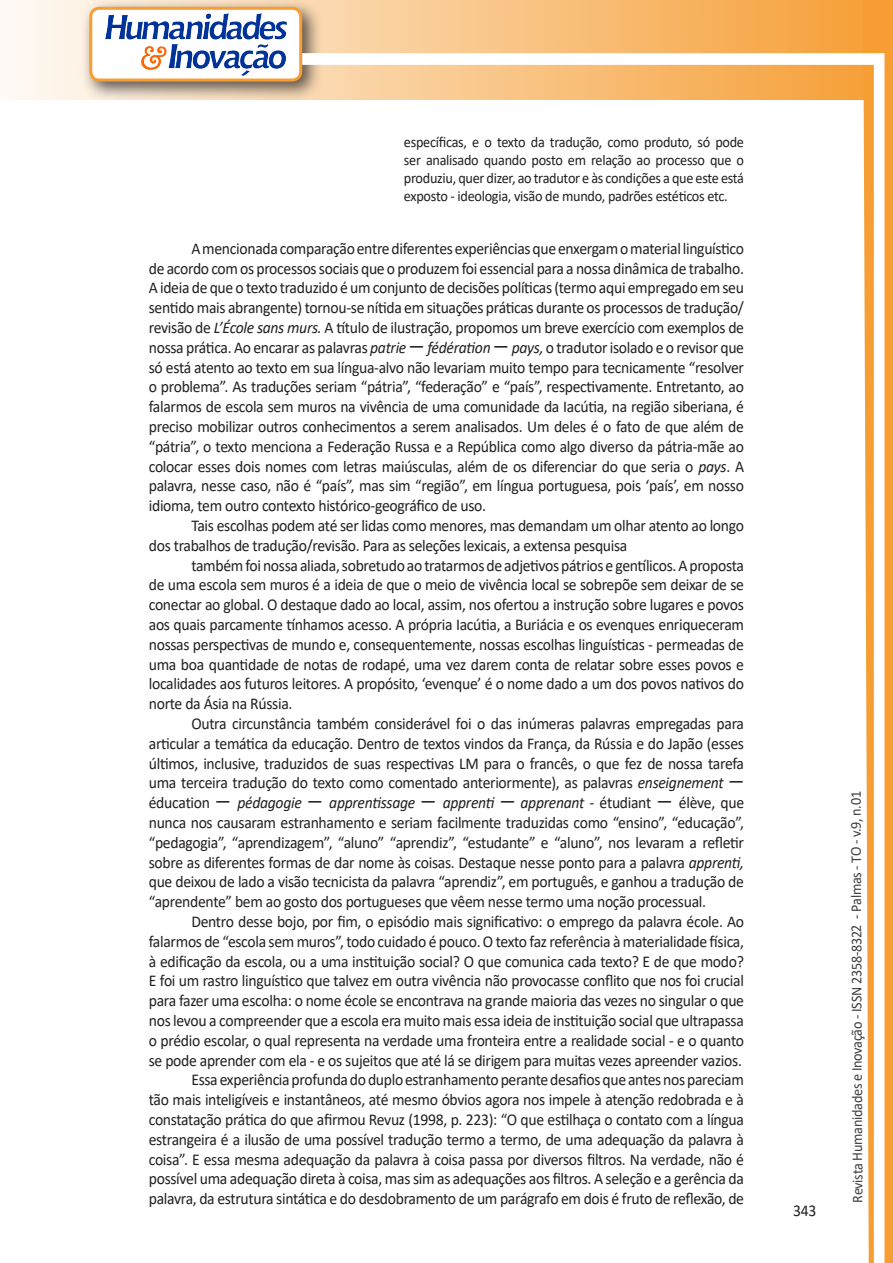
<style>
.page{position:relative;width:893px;height:1263px;background:#fff}
.page>*{position:absolute;margin:0;border:0;box-sizing:border-box;transform-origin:0 0}
.texto{font:16.5px/19.8px "Calibri";letter-spacing:-.02em;color:#231f20;text-align:justify;scale:.95 1}
.citacao{font:15px/18px "Calibri";letter-spacing:-.02em;color:#231f20;text-align:justify;scale:.95 1}
.t1{font:15px "Calibri";letter-spacing:-.025em;color:#3e3e3f;scale:.95 1}
.s1{font-style:italic}
.s2{font-family:"Arial Unicode MS"}
</style>
<div class="page">
<svg style="left:5px;top:0;width:858px;height:100px;background:#f9c484"></svg>
<div style="left:81px;top:0;width:241px;height:102px;background:#231f20;opacity:.75"></div>
<div style="left:91px;top:8px;width:210px;height:72px;background:#fff;border-radius:9px"></div>
<div style="left:89px;top:7px;width:213px;height:75px;border:3px solid #f69e34;border-radius:9px"></div>
<div style="left:302px;top:53px;width:582px;height:12px;background:#fff;border:2px solid #fff"></div>
<svg style="left:863px;top:0;width:30px;height:1263px"></svg>
<img style="left:105px;top:13px;width:181px;height:62px">
<p class="citacao" style="left:404px;top:133px;width:359px">específicas, e o texto da tradução, como produto, só pode ser analisado quando posto em relação ao processo que o produziu, quer dizer, ao tradutor e às condições a que este está exposto - ideologia, visão de mundo, padrões estéticos etc.</p>
<p class="texto" style="left:149px;top:238px;width:628px;text-indent:43px">A mencionada comparação entre diferentes experiências que enxergam o material linguístico de acordo com os processos sociais que o produzem foi essencial para a nossa dinâmica de trabalho.<br>A ideia de que o texto traduzido é um conjunto de decisões políticas (termo aqui empregado em seu sentido mais abrangente) tornou-se nítida em situações práticas durante os processos de tradução/ revisão de <span class="s1">L’École sans murs.</span> A título de ilustração, propomos um breve exercício com exemplos de nossa prática. Ao encarar as palavras <span class="s1">patrie</span> <span class="s2">ー</span> <span class="s1">fédération</span> <span class="s2">ー</span> <span class="s1">pays,</span> o tradutor isolado e o revisor que só está atento ao texto em sua língua-alvo não levariam muito tempo para tecnicamente “resolver o problema”. As traduções seriam “pátria”, “federação” e “país”, respectivamente. Entretanto, ao falarmos de escola sem muros na vivência de uma comunidade da Iacútia, na região siberiana, é preciso mobilizar outros conhecimentos a serem analisados. Um deles é o fato de que além de “pátria”, o texto menciona a Federação Russa e a República como algo diverso da pátria-mãe ao colocar esses dois nomes com letras maiúsculas, além de os diferenciar do que seria o <span class="s1">pays</span>. A palavra, nesse caso, não é “país”, mas sim “região”, em língua portuguesa, pois ‘país’, em nosso idioma, tem outro contexto histórico-geográfico de uso.</p>
<p class="texto" style="left:149px;top:515px;width:628px;text-indent:43px">Tais escolhas podem até ser lidas como menores, mas demandam um olhar atento ao longo dos trabalhos de tradução/revisão. Para as seleções lexicais, a extensa pesquisa</p>
<p class="texto" style="left:149px;top:555px;width:628px;text-indent:43px">também foi nossa aliada, sobretudo ao tratarmos de adjetivos pátrios e gentílicos. A proposta de uma escola sem muros é a ideia de que o meio de vivência local se sobrepõe sem deixar de se conectar ao global. O destaque dado ao local, assim, nos ofertou a instrução sobre lugares e povos aos quais parcamente tínhamos acesso. A própria Iacútia, a Buriácia e os evenques enriqueceram nossas perspectivas de mundo e, consequentemente, nossas escolhas linguísticas - permeadas de uma boa quantidade de notas de rodapé, uma vez darem conta de relatar sobre esses povos e localidades aos futuros leitores. A propósito, ‘evenque’ é o nome dado a um dos povos nativos do norte da Ásia na Rússia.</p>
<p class="texto" style="left:149px;top:713px;width:628px;text-indent:43px">Outra circunstância também considerável foi o das inúmeras palavras empregadas para articular a temática da educação. Dentro de textos vindos da França, da Rússia e do Japão (esses últimos, inclusive, traduzidos de suas respectivas LM para o francês, o que fez de nossa tarefa uma terceira tradução do texto como comentado anteriormente), as palavras <span class="s1">enseignement</span> <span class="s2">ー</span>éducation <span class="s2">ー</span> <span class="s1">pédagogie</span> <span class="s2">ー</span> <span class="s1">apprentissage</span> <span class="s2">ー</span> <span class="s1">apprenti</span> <span class="s2">ー</span> <span class="s1">apprenant -</span> étudiant <span class="s2">ー</span> élève, que nunca nos causaram estranhamento e seriam facilmente traduzidas como “ensino”, “educação”, “pedagogia”, “aprendizagem”, “aluno” “aprendiz”, “estudante” e “aluno”, nos levaram a refletir sobre as diferentes formas de dar nome às coisas. Destaque nesse ponto para a palavra <span class="s1">apprenti, </span>que deixou de lado a visão tecnicista da palavra “aprendiz”, em português, e ganhou a tradução de “aprendente” bem ao gosto dos portugueses que vêem nesse termo uma noção processual.</p>
<p class="texto" style="left:149px;top:911px;width:628px;text-indent:43px">Dentro desse bojo, por fim, o episódio mais significativo: o emprego da palavra école. Ao falarmos de “escola sem muros”, todo cuidado é pouco. O texto faz referência à materialidade física, à edificação da escola, ou a uma instituição social? O que comunica cada texto? E de que modo?<br>E foi um rastro linguístico que talvez em outra vivência não provocasse conflito que nos foi crucial para fazer uma escolha: o nome école se encontrava na grande maioria das vezes no singular o que nos levou a compreender que a escola era muito mais essa ideia de instituição social que ultrapassa o prédio escolar, o qual representa na verdade uma fronteira entre a realidade social - e o quanto se pode aprender com ela - e os sujeitos que até lá se dirigem para muitas vezes apreender vazios.</p>
<p class="texto" style="left:149px;top:1069px;width:628px;text-indent:43px">Essa experiência profunda do duplo estranhamento perante desafios que antes nos pareciam tão mais inteligíveis e instantâneos, até mesmo óbvios agora nos impele à atenção redobrada e à constatação prática do que afirmou Revuz (1998, p. 223): “O que estilhaça o contato com a língua estrangeira é a ilusão de uma possível tradução termo a termo, de uma adequação da palavra à coisa”. E essa mesma adequação da palavra à coisa passa por diversos filtros. Na verdade, não é possível uma adequação direta à coisa, mas sim as adequações aos filtros. A seleção e a gerência da palavra, da estrutura sintática e do desdobramento de um parágrafo em dois é fruto de reflexão, de</p>
<p class="texto" style="left:793px;top:1200px;width:26px">343</p>
<p class="t1" style="left:846px;top:1203px;width:435px;rotate:-90deg">Revista Humanidades e Inovação - ISSN 2358-8322 - Palmas - TO - v.9, n.01</p>
</div>
